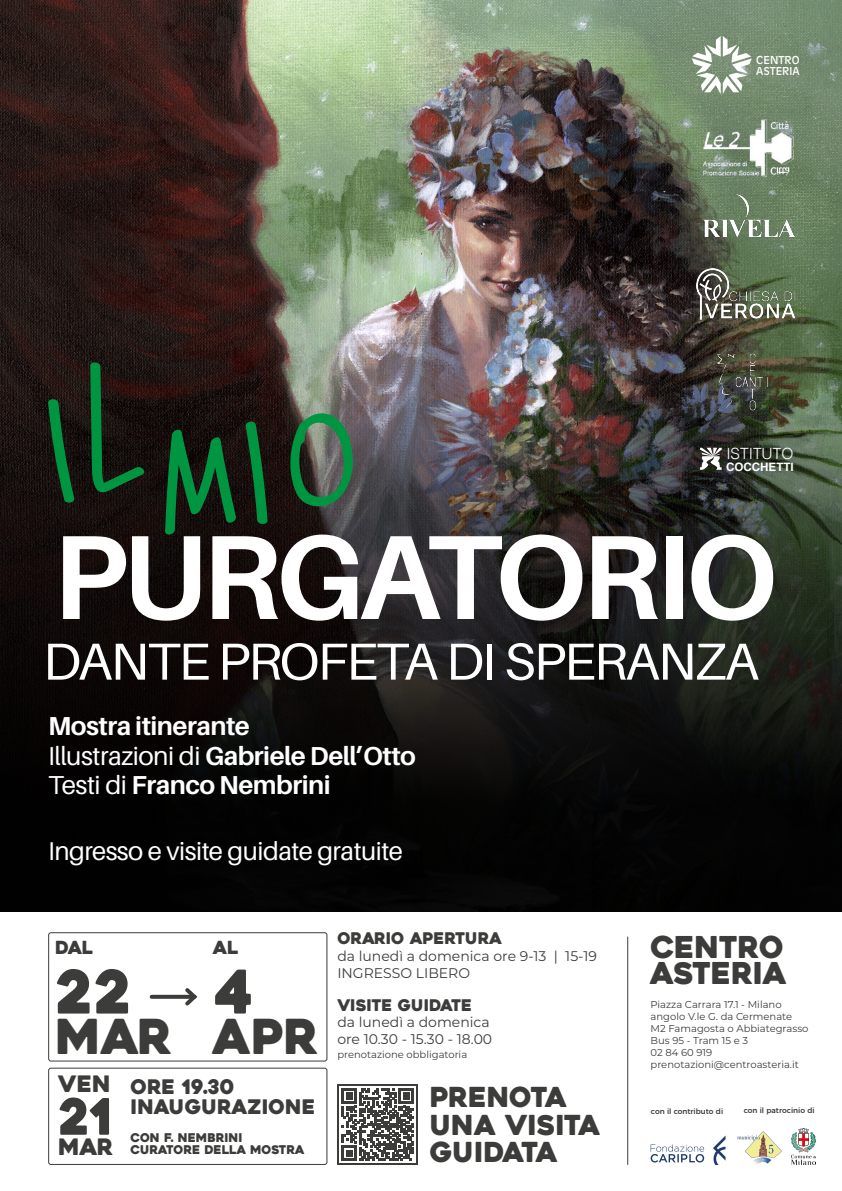
<style>
.page{position:relative;width:842px;height:1191px;background:#fff}
.page>*{position:absolute;margin:0;border:0;box-sizing:border-box;transform-origin:0 0}
.t1{font:60px "Heavitas";color:#3c3c3b}
.t2{font:50.1px "Heavitas";color:#3c3c3b}
.t3{font:48px "Heavitas";letter-spacing:-.005em;color:#3c3c3b}
.t4{font:30px/26px "Heavitas";color:#3c3c3b}
.t5{font:27.5px/27.5px "Heavitas";letter-spacing:-.01em;color:#3c3c3b}
.t6{font:700 26px/29.3px "Aileron";letter-spacing:-.02em;color:#fff}
.t7{font:25.7px "Aileron";letter-spacing:-.02em;color:#fff}
.t8{font:22.6px "Heavitas";letter-spacing:-.005em;color:#3c3c3b}
.t9{font:20px/20px "Heavitas";color:#3c3c3b}
.t10{font:18px "Heavitas";color:#3c3c3b}
.t11{font:16px "Heavitas";color:#3c3c3b}
.t12{font:300 15.5px "Helvetica";color:#fff}
.t13{font:14px/16.8px "Montserrat";color:#3c3c3b}
.t14{font:12px/12px "Heavitas";color:#3c3c3b}
.t15{font:700 11.6px "Helvetica";color:#fff}
.t16{font:10.8px/10.8px "Antique Olive Std";color:#fff}
.t17{font:10px/12px "Montserrat";color:#3c3c3b}
.t18{font:500 7.5px "Montserrat";color:#3c3c3b}
.s1{font-weight:400}
</style>
<div class="page">
<img style="left:0;top:0;width:842px;height:911px">
<svg style="left:592px;top:536px;width:66px;height:83px"></svg>
<div style="left:666px;top:536px;width:16px;height:83px;background:#fff"></div>
<svg style="left:691px;top:534px;width:82px;height:86px"></svg>
<img style="left:48px;top:360px;width:534px;height:260px">
<svg style="left:48px;top:643px;width:161px;height:36px"></svg>
<svg style="left:223px;top:643px;width:94px;height:37px"></svg>
<svg style="left:323px;top:643px;width:115px;height:36px"></svg>
<svg style="left:451px;top:643px;width:31px;height:36px"></svg>
<div style="left:487px;top:643px;width:5px;height:36px;background:#fff"></div>
<svg style="left:507px;top:643px;width:252px;height:37px"></svg>
<img style="left:695px;top:188px;width:103px;height:54px">
<img style="left:703px;top:345px;width:87px;height:71px">
<img style="left:698px;top:117px;width:96px;height:62px">
<svg style="left:692px;top:36px;width:60px;height:58px"></svg>
<img style="left:697px;top:269px;width:99px;height:57px">
<svg style="left:700px;top:448px;width:22px;height:22px"></svg>
<div style="left:337px;top:1084px;width:81px;height:81px;background:linear-gradient(to right,#fff,#fff)"></div>
<svg style="left:340px;top:1086px;width:76px;height:76px"></svg>
<svg style="left:342px;top:1088px;width:72px;height:72px"></svg>
<hr style="left:627px;top:937px;width:1px;height:227px;background:#3c3c3b">
<img style="left:791px;top:1128px;width:24px;height:37px">
<img style="left:737px;top:1131px;width:45px;height:33px">
<svg style="left:651px;top:1136px;width:74px;height:28px"></svg>
<div style="left:48px;top:932px;width:279px;height:129px;border:1px solid #3c3c3b;border-radius:2px"></div>
<svg style="left:152px;top:994px;width:30px;height:4px"></svg>
<svg style="left:182px;top:988px;width:16px;height:18px"></svg>
<div style="left:48px;top:1067px;width:279px;height:98px;border:1px solid #3c3c3b;border-radius:2px"></div>
<p class="t16" style="left:756px;top:55px;width:45px">CENTRO<br>ASTERIA</p>
<h3 class="t12" style="left:726px;top:440px;width:69px">ISTITUTO</h3>
<p class="t15" style="left:726px;top:457px;width:69px">COCCHETTI</p>
<h3 class="t6" style="left:48px;top:711px;width:369px">Mostra itinerante<br><span class="s1">Illustrazioni di</span> Gabriele Dell’Otto<br><span class="s1">Testi di</span> Franco Nembrini</h3>
<h3 class="t7" style="left:48px;top:837px;width:356px">Ingresso e visite guidate gratuite</h3>
<h3 class="t10" style="left:55px;top:936px;width:39px">DAL</h3>
<h1 class="t1" style="left:55px;top:955px;width:79px">22</h1>
<h3 class="t3" style="left:55px;top:1006px;width:118px">MAR</h3>
<h3 class="t10" style="left:213px;top:936px;width:26px">AL</h3>
<h1 class="t1" style="left:213px;top:955px;width:42px">4</h1>
<h3 class="t3" style="left:213px;top:1006px;width:106px">APR</h3>
<h3 class="t8" style="left:58px;top:1070px;width:55px">VEN</h3>
<h2 class="t2" style="left:58px;top:1085px;width:56px">21</h2>
<h3 class="t8" style="left:58px;top:1132px;width:56px">MAR</h3>
<h3 class="t9" style="left:131px;top:1076px;width:186px">ORE 19.30<br>INAUGURAZIONE</h3>
<p class="t14" style="left:131px;top:1132px;width:175px">CON F. NEMBRINI<br>CURATORE DELLA MOSTRA</p>
<h3 class="t11" style="left:337px;top:928px;width:166px">ORARIO APERTURA</h3>
<h3 class="t13" style="left:337px;top:947px;width:261px">da lunedì a domenica ore 9-13 | 15-19<br>INGRESSO LIBERO</h3>
<h3 class="t11" style="left:337px;top:995px;width:136px">VISITE GUIDATE</h3>
<h3 class="t13" style="left:337px;top:1013px;width:156px">da lunedì a domenica ore 10.30 - 15.30 - 18.00</h3>
<p class="t17" style="left:337px;top:1048px;width:131px">prenotazione obbligatoria</p>
<h3 class="t5" style="left:430px;top:1083px;width:172px">PRENOTA<br>UNA VISITA<br>GUIDATA</h3>
<h3 class="t4" style="left:651px;top:934px;width:137px">CENTRO<br>ASTERIA</h3>
<p class="t17" style="left:651px;top:998px;width:159px">Piazza Carrara 17.1 - Milano angolo V.le G. da Cermenate<br>M2 Famagosta o Abbiategrasso<br>Bus 95 - Tram 15 e 3<br>02 84 60 919 prenotazioni@centroasteria.it</p>
<p class="t18" style="left:651px;top:1105px;width:74px">con il contributo di</p>
<p class="t18" style="left:744px;top:1104px;width:72px">con il patrocinio di</p>
</div>
